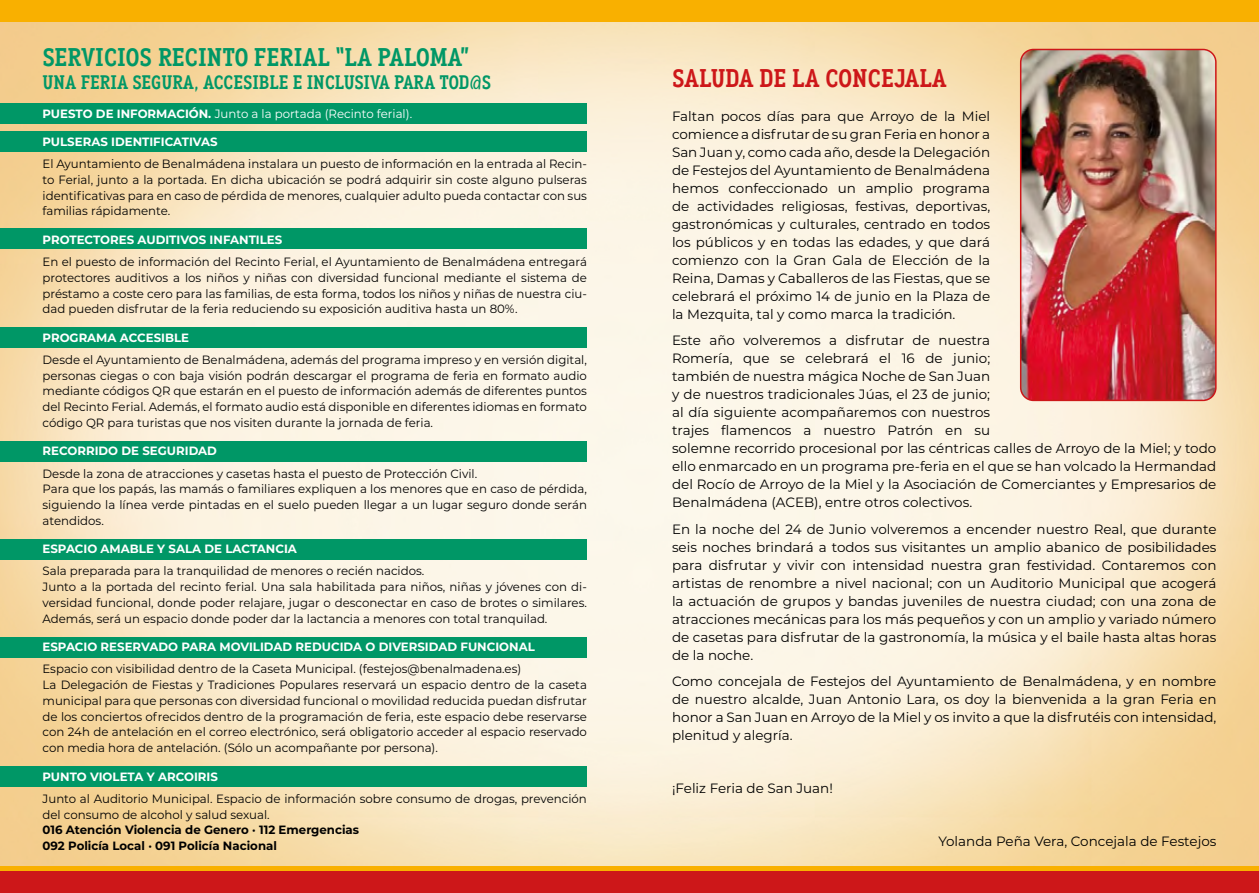
<style>
.page{position:relative;width:1259px;height:893px;background:#fff}
.page>*{position:absolute;margin:0;border:0;box-sizing:border-box;transform-origin:0 0}
.t1{font:700 25.5px "Aaux Office";color:#009766}
.t2{font:700 25.5px "Aaux Office";color:#cd1719}
.t3{font:700 19.5px "Aaux Office";color:#009766}
.t4{font:13.5px/18px "Montserrat";color:#000;text-align:justify}
.t5{font:12px/15.8px "Montserrat";color:#000}
.t6{font:700 12px "Montserrat";color:#fff}
.t7{font:700 12px/15.8px "Montserrat";color:#000}
.t8{font:12px "Montserrat";color:#fff}
.s1{font-weight:700}
</style>
<div class="page">
<img style="left:0;top:22px;width:1259px;height:844px">
<div style="left:0;top:0;width:1259px;height:22px;background:#f9b000"></div>
<div style="left:0;top:866px;width:1259px;height:27px;background:#f9b000"></div>
<div style="left:0;top:871px;width:1259px;height:22px;background:#cd1719"></div>
<img style="left:1020px;top:49px;width:195px;height:351px">
<div style="left:1020px;top:49px;width:196px;height:352px;border:2px solid #cd1719;border-radius:13px"></div>
<div style="left:0;top:103px;width:587px;height:20px;background:#009766"></div>
<div style="left:0;top:131px;width:587px;height:20px;background:#009766"></div>
<div style="left:0;top:229px;width:587px;height:20px;background:#009766"></div>
<div style="left:0;top:327px;width:587px;height:21px;background:#009766"></div>
<div style="left:0;top:441px;width:587px;height:20px;background:#009766"></div>
<div style="left:0;top:539px;width:587px;height:20px;background:#009766"></div>
<div style="left:0;top:637px;width:587px;height:21px;background:#009766"></div>
<div style="left:0;top:766px;width:587px;height:21px;background:#009766"></div>
<h1 class="t1" style="left:43px;top:43px;width:428px">SERVICIOS RECINTO FERIAL “LA PALOMA”</h1>
<h2 class="t3" style="left:43px;top:71px;width:450px">UNA FERIA SEGURA, ACCESIBLE E INCLUSIVA PARA TOD@S</h2>
<p class="t8" style="left:43px;top:105px;width:371px"><span class="s1">PUESTO DE INFORMACIÓN.</span> Junto a la portada (Recinto ferial).</p>
<p class="t6" style="left:43px;top:133px;width:177px">PULSERAS IDENTIFICATIVAS</p>
<p class="t5" style="left:43px;top:156px;width:546px;text-align:justify">El Ayuntamiento de Benalmádena instalara un puesto de información en la entrada al Recin&shy;to Ferial, junto a la portada. En dicha ubicación se podrá adquirir sin coste alguno pulseras identificativas para en caso de pérdida de menores, cualquier adulto pueda contactar con sus familias rápidamente.</p>
<p class="t6" style="left:43px;top:231px;width:241px">PROTECTORES AUDITIVOS INFANTILES</p>
<p class="t5" style="left:43px;top:254px;width:546px;text-align:justify">En el puesto de información del Recinto Ferial, el Ayuntamiento de Benalmádena entregará protectores auditivos a los niños y niñas con diversidad funcional mediante el sistema de préstamo a coste cero para las familias, de esta forma, todos los niños y niñas de nuestra ciu&shy;dad pueden disfrutar de la feria reduciendo su exposición auditiva hasta un 80%.</p>
<p class="t6" style="left:43px;top:329px;width:148px">PROGRAMA ACCESIBLE</p>
<p class="t5" style="left:43px;top:351px;width:546px;text-align:justify">Desde el Ayuntamiento de Benalmádena, además del programa impreso y en versión digital, personas ciegas o con baja visión podrán descargar el programa de feria en formato audio mediante códigos QR que estarán en el puesto de información además de diferentes puntos del Recinto Ferial. Además, el formato audio está disponible en diferentes idiomas en formato código QR para turistas que nos visiten durante la jornada de feria.</p>
<p class="t6" style="left:43px;top:443px;width:176px">RECORRIDO DE SEGURIDAD</p>
<p class="t5" style="left:43px;top:465px;width:546px">Desde la zona de atracciones y casetas hasta el puesto de Protección Civil.<br>Para que los papás, las mamás o familiares expliquen a los menores que en caso de pérdida, siguiendo la línea verde pintadas en el suelo pueden llegar a un lugar seguro donde serán atendidos.</p>
<p class="t6" style="left:43px;top:540px;width:256px">ESPACIO AMABLE Y SALA DE LACTANCIA</p>
<p class="t5" style="left:43px;top:563px;width:546px">Sala preparada para la tranquilidad de menores o recién nacidos.<br>Junto a la portada del recinto ferial. Una sala habilitada para niños, niñas y jóvenes con di&shy;versidad funcional, donde poder relajare, jugar o desconectar en caso de brotes o similares.<br>Además, será un espacio donde poder dar la lactancia a menores con total tranquilad.</p>
<p class="t6" style="left:43px;top:638px;width:494px">ESPACIO RESERVADO PARA MOVILIDAD REDUCIDA O DIVERSIDAD FUNCIONAL</p>
<p class="t5" style="left:43px;top:661px;width:546px">Espacio con visibilidad dentro de la Caseta Municipal. (festejos@benalmadena.es)<br>La Delegación de Fiestas y Tradiciones Populares reservará un espacio dentro de la caseta municipal para que personas con diversidad funcional o movilidad reducida puedan disfrutar de los conciertos ofrecidos dentro de la programación de feria, este espacio debe reservarse con 24h de antelación en el correo electrónico, será obligatorio acceder al espacio reservado con media hora de antelación. (Sólo un acompañante por persona).</p>
<p class="t6" style="left:43px;top:768px;width:177px">PUNTO VIOLETA Y ARCOIRIS</p>
<p class="t5" style="left:43px;top:790px;width:546px">Junto al Auditorio Municipal. Espacio de información sobre consumo de drogas, prevención del consumo de alcohol y salud sexual.</p>
<p class="t7" style="left:43px;top:821px;width:318px">016 Atención Violencia de Genero · 112 Emergencias<br>092 Policía Local · 091 Policía Nacional</p>
<h1 class="t2" style="left:672px;top:63px;width:276px">SALUDA DE LA CONCEJALA</h1>
<p class="t4" style="left:672px;top:107px;width:320px">Faltan pocos días para que Arroyo de la Miel comience a disfrutar de su gran Feria en honor a San Juan y, como cada año, desde la Delegación de Festejos del Ayuntamiento de Benalmádena hemos confeccionado un amplio programa de actividades religiosas, festivas, deportivas, gastronómicas y culturales, centrado en todos los públicos y en todas las edades, y que dará comienzo con la Gran Gala de Elección de la Reina, Damas y Caballeros de las Fiestas, que se celebrará el próximo 14 de junio en la Plaza de la Mezquita, tal y como marca la tradición.</p>
<p class="t4" style="left:672px;top:331px;width:546px;text-align:left">Este año volveremos a disfrutar de nuestra<br>Romería, que se celebrará el 16 de junio;<br>también de nuestra mágica Noche de San Juan<br>y de nuestros tradicionales Júas, el 23 de junio;<br>al día siguiente acompañaremos con nuestros<br>trajes flamencos a nuestro Patrón en su<br>solemne recorrido procesional por las céntricas calles de Arroyo de la Miel; y todo ello enmarcado en un programa pre-feria en el que se han volcado la Hermandad del Rocío de Arroyo de la Miel y la Asociación de Comerciantes y Empresarios de Benalmádena (ACEB), entre otros colectivos.</p>
<p class="t4" style="left:672px;top:519px;width:546px">En la noche del 24 de Junio volveremos a encender nuestro Real, que durante seis noches brindará a todos sus visitantes un amplio abanico de posibilidades para disfrutar y vivir con intensidad nuestra gran festividad. Contaremos con artistas de renombre a nivel nacional; con un Auditorio Municipal que acogerá la actuación de grupos y bandas juveniles de nuestra ciudad; con una zona de atracciones mecánicas para los más pequeños y con un amplio y variado número de casetas para disfrutar de la gastronomía, la música y el baile hasta altas horas de la noche.</p>
<p class="t4" style="left:672px;top:672px;width:546px">Como concejala de Festejos del Ayuntamiento de Benalmádena, y en nombre de nuestro alcalde, Juan Antonio Lara, os doy la bienvenida a la gran Feria en honor a San Juan en Arroyo de la Miel y os invito a que la disfrutéis con intensidad, plenitud y alegría.</p>
<p class="t4" style="left:672px;top:779px;width:162px">¡Feliz Feria de San Juan!</p>
<p class="t4" style="left:938px;top:832px;width:279px">Yolanda Peña Vera, Concejala de Festejos</p>
</div>
